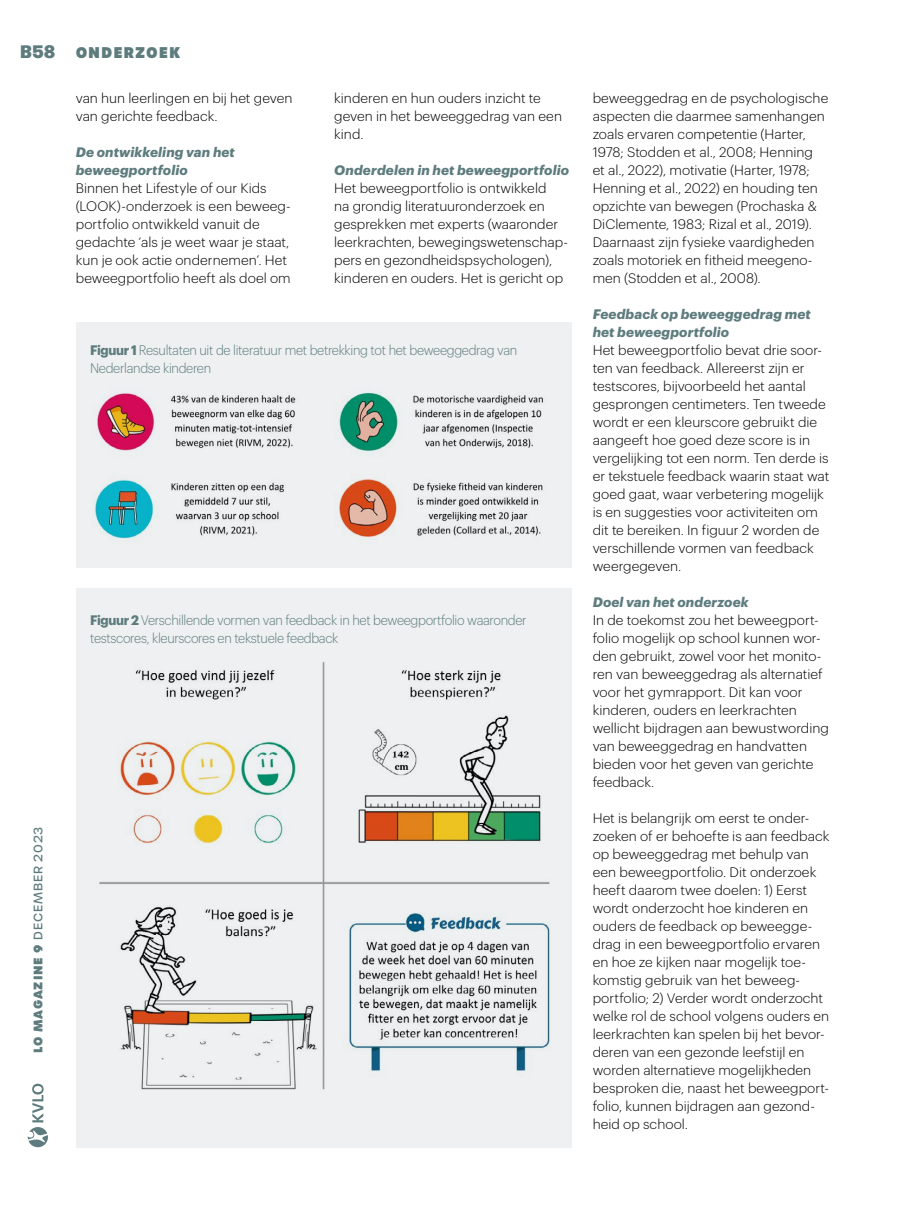
<style>
.page{position:relative;width:915px;height:1212px;background:#fff}
.page>*{position:absolute;margin:0;border:0;box-sizing:border-box;transform-origin:0 0}
.t1{font:900 18px "GT Walsheim Pro";color:#5e7c7e}
.t2{font:800 15px "Urbane";letter-spacing:.06em;color:#5e7c7e}
.t3{font:300 13.5px/18px "Graphik";letter-spacing:.005em;color:#000}
.t4{font:300 13.5px/18px "Graphik";letter-spacing:-.025em;color:#5e7c7e;scale:.95 1}
.t5{font:italic 700 13.5px/18px "Graphik";letter-spacing:.01em;color:#5e7c7e}
.t6{font:500 12px "Urbane";letter-spacing:.075em;color:#5e7c7e}
.s1{font-weight:700}
.s2{font-weight:800}
</style>
<div class="page">
<svg style="left:28px;top:1084px;width:20px;height:63px"></svg>
<div style="left:76px;top:588px;width:495px;height:559px;background:#eef0f1"></div>
<img style="left:99px;top:662px;width:451px;height:428px">
<div style="left:76px;top:322px;width:495px;height:246px;background:#eef0f1"></div>
<img style="left:95px;top:392px;width:448px;height:147px">
<h1 class="t1" style="left:20px;top:40px;width:37px">B58</h1>
<p class="t2" style="left:76px;top:42px;width:106px">ONDERZOEK</p>
<p class="t3" style="left:76px;top:88px;width:218px">van hun leerlingen en bij het geven van gerichte feedback.</p>
<p class="t5" style="left:76px;top:142px;width:160px">De ontwikkeling van het beweegportfolio</p>
<p class="t3" style="left:76px;top:178px;width:216px">Binnen het Lifestyle of our Kids (LOOK)-onderzoek is een beweeg&shy;portfolio ontwikkeld vanuit de gedachte ‘als je weet waar je staat, kun je ook actie ondernemen’. Het beweegportfolio heeft als doel om</p>
<p class="t3" style="left:334px;top:88px;width:229px">kinderen en hun ouders inzicht te geven in het beweeggedrag van een kind.</p>
<p class="t5" style="left:334px;top:160px;width:236px">Onderdelen in het beweegportfolio</p>
<p class="t3" style="left:334px;top:178px;width:235px">Het beweegportfolio is ontwikkeld<br>na grondig literatuuronderzoek en gesprekken met experts (waaronder leerkrachten, bewegingswetenschap&shy;pers en gezondheidspsychologen), kinderen en ouders. Het is gericht op</p>
<p class="t4" style="left:90px;top:340px;width:451px"><span class="s1">Figuur 1</span> Resultaten uit de literatuur met betrekking tot het beweeggedrag van<br>Nederlandse kinderen</p>
<p class="t4" style="left:90px;top:610px;width:461px"><span class="s1">Figuur 2</span> Verschillende vormen van feedback in het beweegportfolio waaronder testscores, kleurscores en tekstuele feedback</p>
<p class="t6" style="left:30px;top:1053px;width:228px;rotate:-90deg"><span class="s2">LO MAGAZINE 9</span> DECEMBER 2023</p>
<p class="t3" style="left:592px;top:88px;width:237px">beweeggedrag en de psychologische aspecten die daarmee samenhangen zoals ervaren competentie (Harter, 1978; Stodden et al., 2008; Henning et al., 2022), motivatie (Harter, 1978; Henning et al., 2022) en houding ten opzichte van bewegen (Prochaska &amp; DiClemente, 1983; Rizal et al., 2019).<br>Daarnaast zijn fysieke vaardigheden zoals motoriek en fitheid meegeno&shy;men (Stodden et al., 2008).</p>
<p class="t5" style="left:592px;top:304px;width:219px">Feedback op beweeggedrag met het beweegportfolio</p>
<p class="t3" style="left:592px;top:340px;width:238px">Het beweegportfolio bevat drie soor&shy;ten van feedback. Allereerst zijn er testscores, bijvoorbeeld het aantal gesprongen centimeters. Ten tweede wordt er een kleurscore gebruikt die aangeeft hoe goed deze score is in vergelijking tot een norm. Ten derde is er tekstuele feedback waarin staat wat goed gaat, waar verbetering mogelijk is en suggesties voor activiteiten om dit te bereiken. In figuur 2 worden de verschillende vormen van feedback weergegeven.</p>
<p class="t5" style="left:592px;top:592px;width:157px">Doel van het onderzoek</p>
<p class="t3" style="left:592px;top:610px;width:237px">In de toekomst zou het beweegport&shy;folio mogelijk op school kunnen wor&shy;den gebruikt, zowel voor het monito&shy;ren van beweeggedrag als alternatief voor het gymrapport. Dit kan voor kinderen, ouders en leerkrachten wellicht bijdragen aan bewustwording van beweeggedrag en handvatten bieden voor het geven van gerichte feedback.</p>
<p class="t3" style="left:592px;top:808px;width:238px">Het is belangrijk om eerst te onder&shy;zoeken of er behoefte is aan feedback op beweeggedrag met behulp van een beweegportfolio. Dit onderzoek heeft daarom twee doelen: 1) Eerst wordt onderzocht hoe kinderen en ouders de feedback op beweegge&shy;drag in een beweegportfolio ervaren en hoe ze kijken naar mogelijk toe&shy;komstig gebruik van het beweeg&shy;portfolio; 2) Verder wordt onderzocht welke rol de school volgens ouders en leerkrachten kan spelen bij het bevor&shy;deren van een gezonde leefstijl en worden alternatieve mogelijkheden besproken die, naast het beweegport&shy;folio, kunnen bijdragen aan gezond&shy;heid op school.</p>
</div>
